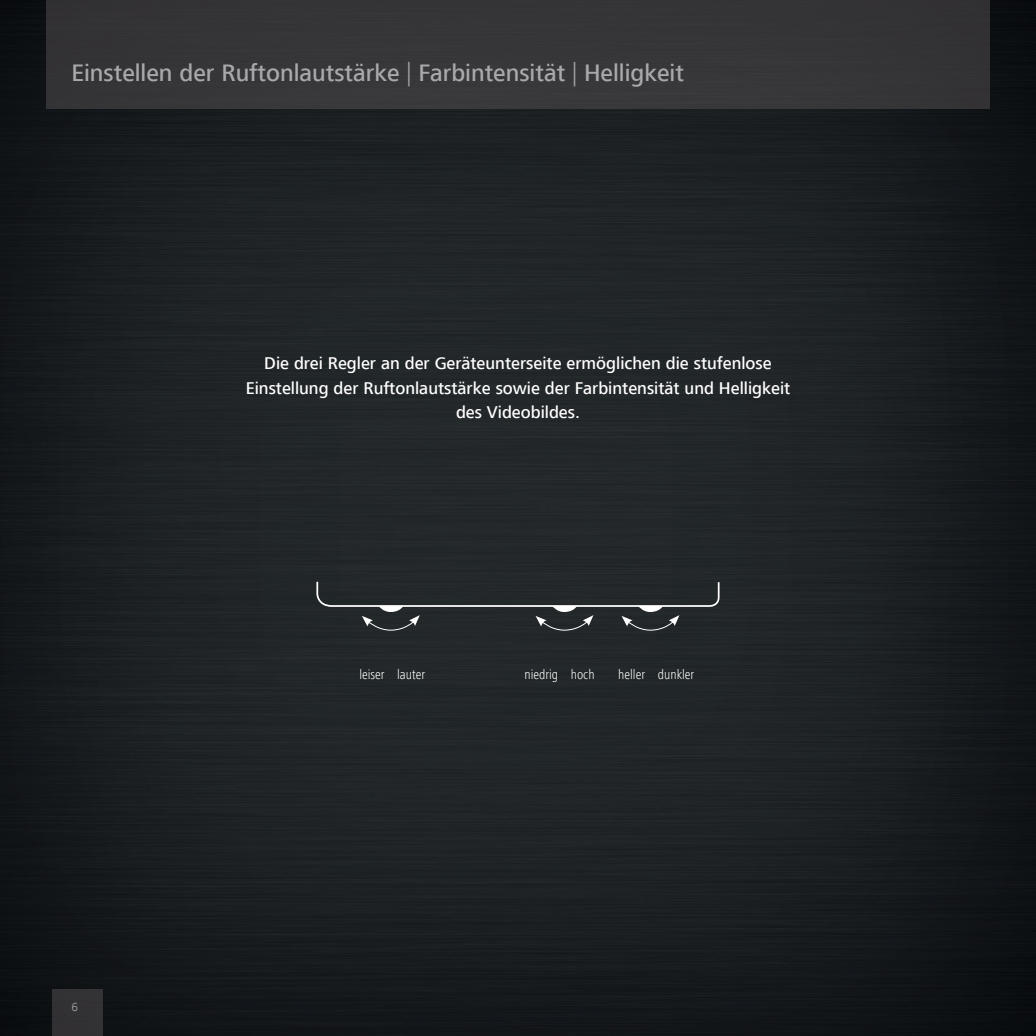
<style>
.page{position:relative;width:1036px;height:1036px;background:#fff}
.page>*{position:absolute;margin:0;border:0;box-sizing:border-box;transform-origin:0 0}
.t1{font:500 24.5px "Frutiger Next LT";color:#a8a9ad}
.t2{font:500 17.5px/24.5px "Frutiger Next LT";color:#fff;text-align:center}
.t3{font:300 condensed 14px "Frutiger Next LT";color:#fff}
.t4{font:300 12.25px "Frutiger Next LT";color:#a8a9ad}
.s1{font-weight:300;font-stretch:condensed}
</style>
<div class="page">
<img style="left:0;top:0;width:1036px;height:1036px">
<div style="left:53px;top:989px;width:49px;height:47px;background:#323133"></div>
<div style="left:47px;top:0;width:942px;height:109px;background:#353436"></div>
<svg style="left:316px;top:580px;width:404px;height:51px;background:#313538"></svg>
<h1 class="t1" style="left:71px;top:60px;width:614px">Einstellen der Ruftonlautstärke <span class="s1">|</span> Farbintensität <span class="s1">|</span> Helligkeit</h1>
<p class="t2" style="left:246px;top:351px;width:546px">Die drei Regler an der Geräteunterseite ermöglichen die stufenlose<br>Einstellung der Ruftonlautstärke sowie der Farbintensität und Helligkeit des Videobildes.</p>
<p class="t4" style="left:71px;top:1000px;width:8px">6</p>
<p class="t3" style="left:359px;top:667px;width:67px">leiser lauter</p>
<p class="t3" style="left:524px;top:667px;width:72px">niedrig hoch</p>
<p class="t3" style="left:618px;top:667px;width:78px">heller dunkler</p>
</div>
